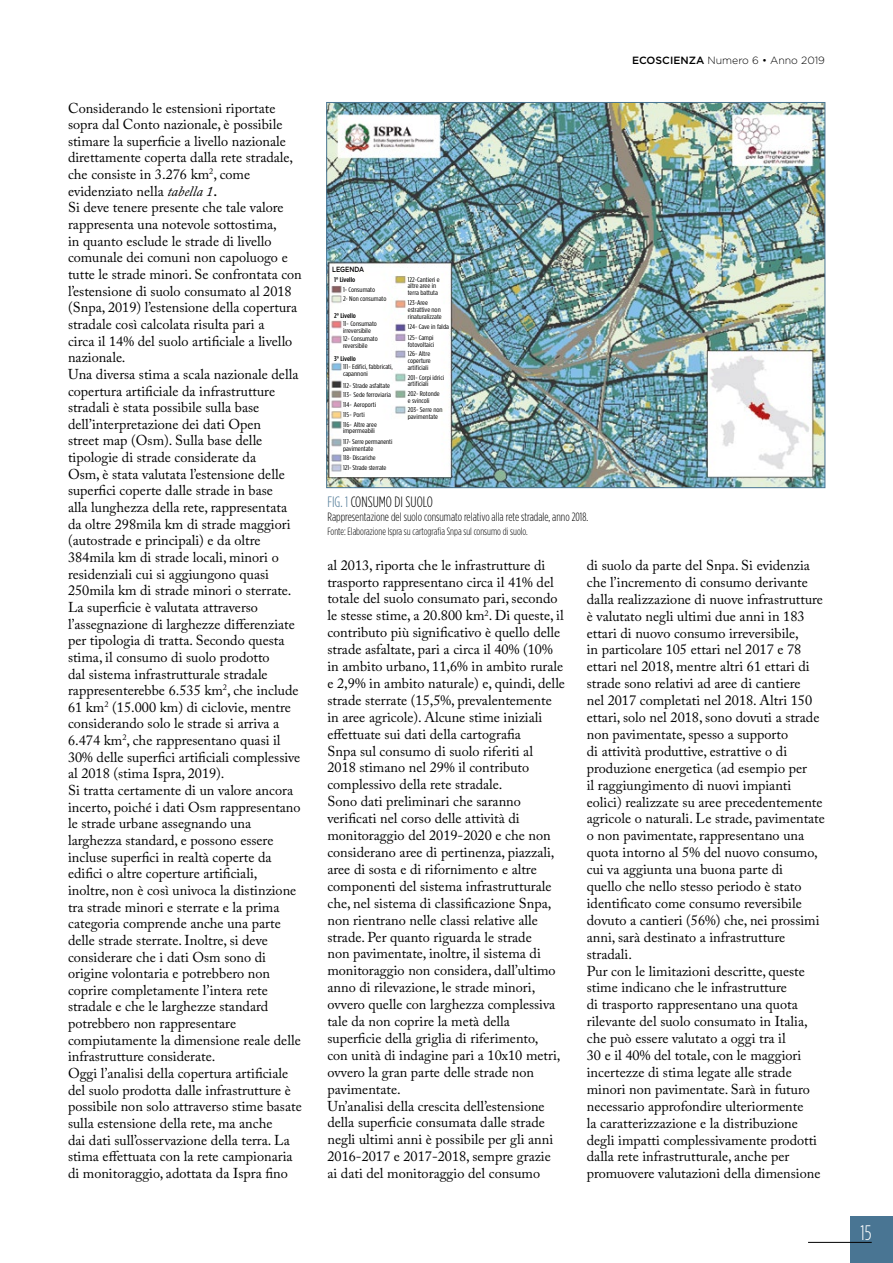
<style>
.page{position:relative;width:893px;height:1263px;background:#fff}
.page>*{position:absolute;margin:0;border:0;box-sizing:border-box;transform-origin:0 0}
.t1{font:300 condensed 21px "Gotham HTF";color:#fff}
.t2{font:300 condensed 15px "Gotham HTF";color:#000}
.t3{font:14.25px/17px "Adobe Caslon Pro";color:#000}
.t4{font:300 condensed 12px "Gotham HTF";color:#000}
.t5{font:300 condensed 10.5px "Gotham HTF";color:#000}
.t6{font:300 10.5px "Gotham HTF";color:#000}
.t7{font:500 7.5px "Gotham HTF";color:#000;scale:.85 1}
.t8{font:condensed 6.75px/6.8px "Gotham HTF";color:#000;scale:1.22 1}
.t9{font:500 condensed 6.75px "Gotham HTF";color:#000;scale:1.22 1}
.s1{font-style:italic}
.s2{font-weight:600}
.s3{font-weight:500}
.s4{color:#497593}
</style>
<div class="page">
<div style="left:850px;top:1216px;width:43px;height:47px;background:#497593"></div>
<hr style="left:808px;top:1242px;width:64px;height:1px;background:#000">
<img style="left:328px;top:104px;width:495px;height:382px">
<p class="t3" style="left:68px;top:99px;width:235px">Considerando le estensioni riportate sopra dal Conto nazionale, è possibile stimare la superficie a livello nazionale direttamente coperta dalla rete stradale, che consiste in 3.276 km<sup>2</sup>, come evidenziato nella <span class="s1">tabella 1</span><span class="s2">.<br></span>Si deve tenere presente che tale valore rappresenta una notevole sottostima,<br>in quanto esclude le strade di livello comunale dei comuni non capoluogo e tutte le strade minori. Se confrontata con l’estensione di suolo consumato al 2018 (Snpa, 2019) l’estensione della copertura stradale così calcolata risulta pari a<br>circa il 14% del suolo artificiale a livello nazionale.<br>Una diversa stima a scala nazionale della copertura artificiale da infrastrutture stradali è stata possibile sulla base dell’interpretazione dei dati Open<br>street map (Osm). Sulla base delle tipologie di strade considerate da<br>Osm, è stata valutata l’estensione delle superfici coperte dalle strade in base<br>alla lunghezza della rete, rappresentata da oltre 298mila km di strade maggiori (autostrade e principali) e da oltre 384mila km di strade locali, minori o residenziali cui si aggiungono quasi 250mila km di strade minori o sterrate.<br>La superficie è valutata attraverso l’assegnazione di larghezze differenziate per tipologia di tratta. Secondo questa stima, il consumo di suolo prodotto<br>dal sistema infrastrutturale stradale rappresenterebbe 6.535 km<sup>2</sup>, che include 61 km<sup>2</sup> (15.000 km) di ciclovie, mentre considerando solo le strade si arriva a 6.474 km<sup>2</sup>, che rappresentano quasi il 30% delle superfici artificiali complessive al 2018 (stima Ispra, 2019).<br>Si tratta certamente di un valore ancora incerto, poiché i dati Osm rappresentano le strade urbane assegnando una larghezza standard, e possono essere incluse superfici in realtà coperte da edifici o altre coperture artificiali, inoltre, non è così univoca la distinzione tra strade minori e sterrate e la prima categoria comprende anche una parte delle strade sterrate. Inoltre, si deve considerare che i dati Osm sono di origine volontaria e potrebbero non coprire completamente l’intera rete stradale e che le larghezze standard potrebbero non rappresentare compiutamente la dimensione reale delle infrastrutture considerate.<br>Oggi l’analisi della copertura artificiale del suolo prodotta dalle infrastrutture è possibile non solo attraverso stime basate sulla estensione della rete, ma anche<br>dai dati sull’osservazione della terra. La stima effettuata con la rete campionaria di monitoraggio, adottata da Ispra fino</p>
<p class="t6" style="left:632px;top:55px;width:194px"><span class="s3">ECOSCIENZA</span> Numero 6 • Anno 2019</p>
<p class="t7" style="left:332px;top:265px;width:39px">LEGENDA</p>
<p class="t9" style="left:334px;top:276px;width:19px">1° Livello</p>
<p class="t9" style="left:334px;top:312px;width:19px">2° Livello</p>
<p class="t9" style="left:334px;top:354px;width:19px">3° Livello</p>
<p class="t8" style="left:343px;top:286px;width:28px">1- Consumato</p>
<p class="t8" style="left:408px;top:276px;width:28px">122-Cantieri e altre aree in terra battuta</p>
<p class="t8" style="left:408px;top:321px;width:35px;line-height:10.9px">124- Cave in falda<br>125- Campi</p>
<p class="t8" style="left:408px;top:340px;width:23px;line-height:9px">fotovoltaici<br>126- Altre</p>
<p class="t8" style="left:408px;top:357px;width:20px">coperture artificiali</p>
<p class="t8" style="left:408px;top:374px;width:31px">201- Corpi idrici artificiali</p>
<p class="t8" style="left:408px;top:390px;width:28px">202- Rotonde e svincoli</p>
<p class="t8" style="left:408px;top:407px;width:30px">203- Serre non pavimentate</p>
<p class="t8" style="left:343px;top:295px;width:37px">2- Non consumato</p>
<p class="t8" style="left:343px;top:320px;width:29px">11- Consumato irreversibile</p>
<p class="t8" style="left:343px;top:363px;width:42px">111- Edifici, fabbricati, capannoni</p>
<p class="t8" style="left:343px;top:380px;width:41px;line-height:9.8px">112- Strade asfaltate<br>113- Sede ferroviaria<br>114- Aeroporti<br>115- Porti<br>116- Altre aree</p>
<p class="t8" style="left:343px;top:426px;width:42px;line-height:10.6px">impermeabili<br>117- Serre permanenti</p>
<p class="t8" style="left:343px;top:443px;width:37px;line-height:9.6px">pavimentate<br>118- Discariche<br>121- Strade sterrate</p>
<p class="t8" style="left:408px;top:299px;width:29px">123-Aree estrattive non rinaturalizzate</p>
<p class="t8" style="left:343px;top:336px;width:30px">12- Consumato reversibile</p>
<p class="t2" style="left:327px;top:494px;width:107px"><span class="s4">FIG. 1</span> CONSUMO DI SUOLO</p>
<p class="t4" style="left:327px;top:510px;width:262px">Rappresentazione del suolo consumato relativo alla rete stradale, anno 2018.</p>
<p class="t5" style="left:327px;top:526px;width:202px">Fonte: Elaborazione Ispra su cartografia Snpa sul consumo di suolo.</p>
<p class="t3" style="left:327px;top:556px;width:239px">al 2013, riporta che le infrastrutture di trasporto rappresentano circa il 41% del totale del suolo consumato pari, secondo le stesse stime, a 20.800 km<sup>2</sup>. Di queste, il contributo più significativo è quello delle strade asfaltate, pari a circa il 40% (10% in ambito urbano, 11,6% in ambito rurale e 2,9% in ambito naturale) e, quindi, delle strade sterrate (15,5%, prevalentemente in aree agricole). Alcune stime iniziali effettuate sui dati della cartografia<br>Snpa sul consumo di suolo riferiti al 2018 stimano nel 29% il contributo complessivo della rete stradale.<br>Sono dati preliminari che saranno verificati nel corso delle attività di monitoraggio del 2019-2020 e che non considerano aree di pertinenza, piazzali, aree di sosta e di rifornimento e altre componenti del sistema infrastrutturale che, nel sistema di classificazione Snpa, non rientrano nelle classi relative alle strade. Per quanto riguarda le strade<br>non pavimentate, inoltre, il sistema di monitoraggio non considera, dall’ultimo anno di rilevazione, le strade minori, ovvero quelle con larghezza complessiva tale da non coprire la metà della superficie della griglia di riferimento,<br>con unità di indagine pari a 10x10 metri, ovvero la gran parte delle strade non pavimentate.<br>Un’analisi della crescita dell’estensione della superficie consumata dalle strade negli ultimi anni è possibile per gli anni 2016-2017 e 2017-2018, sempre grazie<br>ai dati del monitoraggio del consumo</p>
<p class="t3" style="left:587px;top:556px;width:240px">di suolo da parte del Snpa. Si evidenzia che l’incremento di consumo derivante dalla realizzazione di nuove infrastrutture è valutato negli ultimi due anni in 183 ettari di nuovo consumo irreversibile,<br>in particolare 105 ettari nel 2017 e 78 ettari nel 2018, mentre altri 61 ettari di strade sono relativi ad aree di cantiere<br>nel 2017 completati nel 2018. Altri 150 ettari, solo nel 2018, sono dovuti a strade non pavimentate, spesso a supporto<br>di attività produttive, estrattive o di produzione energetica (ad esempio per<br>il raggiungimento di nuovi impianti eolici) realizzate su aree precedentemente agricole o naturali. Le strade, pavimentate o non pavimentate, rappresentano una quota intorno al 5% del nuovo consumo, cui va aggiunta una buona parte di<br>quello che nello stesso periodo è stato identificato come consumo reversibile dovuto a cantieri (56%) che, nei prossimi anni, sarà destinato a infrastrutture stradali.<br>Pur con le limitazioni descritte, queste stime indicano che le infrastrutture<br>di trasporto rappresentano una quota rilevante del suolo consumato in Italia, che può essere valutato a oggi tra il<br>30 e il 40% del totale, con le maggiori incertezze di stima legate alle strade minori non pavimentate. Sarà in futuro necessario approfondire ulteriormente<br>la caratterizzazione e la distribuzione degli impatti complessivamente prodotti dalla rete infrastrutturale, anche per promuovere valutazioni della dimensione</p>
<h1 class="t1" style="left:860px;top:1221px;width:13px">15</h1>
</div>
